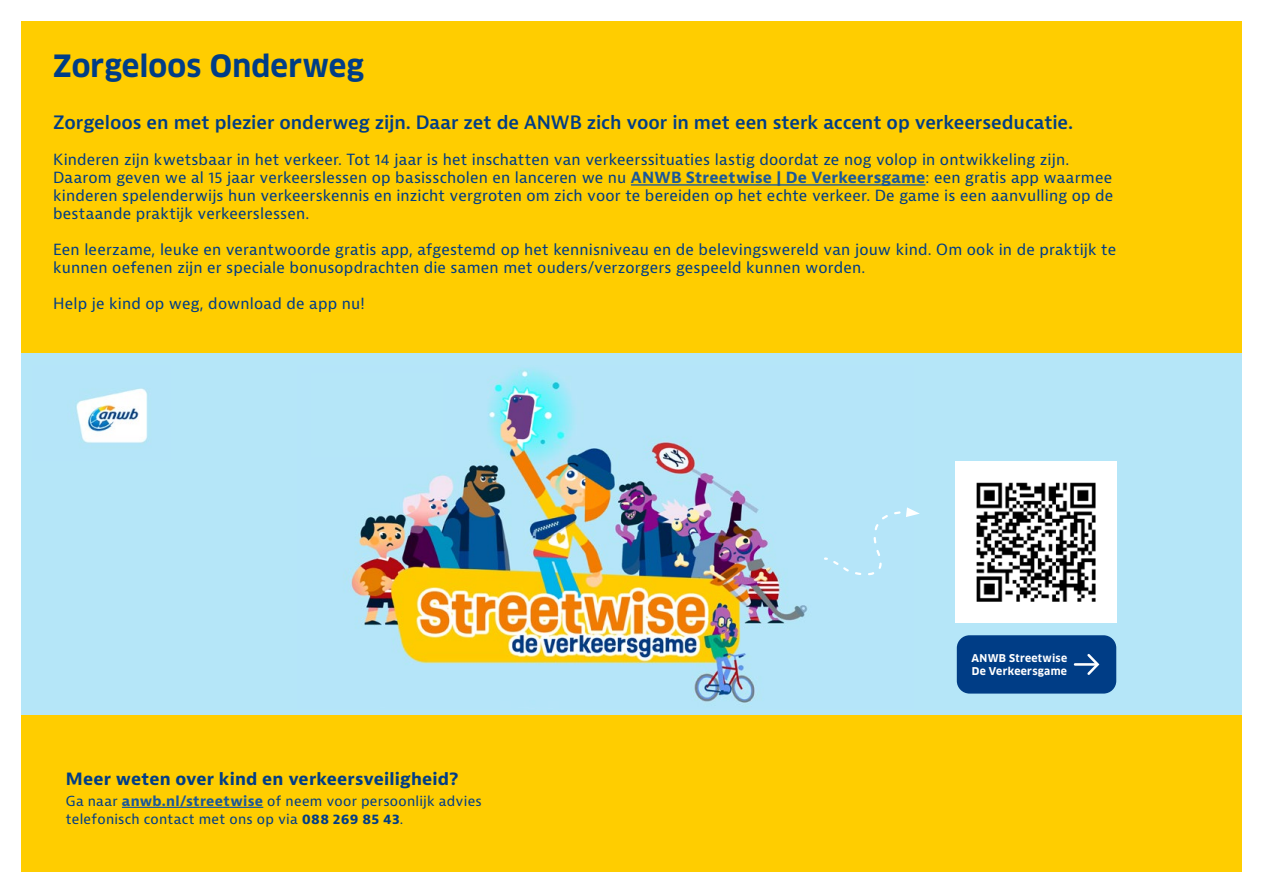
<style>
.page{position:relative;width:1263px;height:893px;background:#fff}
.page>*{position:absolute;margin:0;border:0;box-sizing:border-box;transform-origin:0 0}
.t1{font:700 30px "Clan Pro";letter-spacing:.005em;color:#003d86}
.t2{font:600 18px "Bernina Sans";letter-spacing:-.005em;color:#003d86}
.t3{font:700 16.5px "Bernina Sans";letter-spacing:.01em;color:#003d86}
.t4{font:15px/18px "Bernina Sans";letter-spacing:.01em;color:#003d86}
.t5{font:13.5px/18px "Bernina Sans";letter-spacing:.02em;color:#003d86}
.t6{font:700 10.5px/12.6px "Clan Pro";letter-spacing:.03em;color:#fff}
.s1{font-weight:700;color:#1b5899}
.s2{font-weight:700}
</style>
<div class="page">
<div style="left:21px;top:21px;width:1221px;height:391px;background:#ffcd00"></div>
<div style="left:21px;top:714px;width:1221px;height:158px;background:#ffcd00"></div>
<div style="left:21px;top:353px;width:1221px;height:361px;background:#b5e6f8"></div>
<hr style="left:631px;top:184px;width:294px;height:2px;background:#1b5899">
<hr style="left:122px;top:807px;width:141px;height:1px;background:#1b5899">
<img style="left:955px;top:461px;width:161px;height:161px">
<img style="left:76px;top:388px;width:71px;height:55px">
<img style="left:351px;top:368px;width:456px;height:335px">
<div style="left:311px;top:373px;width:131px;height:83px;background:#b5e6f8"></div>
<div style="left:957px;top:635px;width:159px;height:59px;background:#003d86;border-radius:13px"></div>
<hr style="left:1075px;top:663px;width:22px;height:3px;background:#fff">
<svg style="left:1085px;top:654px;width:15px;height:21px"></svg>
<svg style="left:824px;top:507px;width:96px;height:69px"></svg>
<h1 class="t1" style="left:53px;top:48px;width:312px">Zorgeloos Onderweg</h1>
<p class="t2" style="left:53px;top:111px;width:1021px">Zorgeloos en met plezier onderweg zijn. Daar zet de ANWB zich voor in met een sterk accent op verkeerseducatie.</p>
<p class="t4" style="left:53px;top:151px;width:1062px">Kinderen zijn kwetsbaar in het verkeer. Tot 14 jaar is het inschatten van verkeerssituaties lastig doordat ze nog volop in ontwikkeling zijn.<br>Daarom geven we al 15 jaar verkeerslessen op basisscholen en lanceren we nu <span class="s1">ANWB Streetwise | De Verkeersgame</span>: een gratis app waarmee kinderen spelenderwijs hun verkeerskennis en inzicht vergroten om zich voor te bereiden op het echte verkeer. De game is een aanvulling op de bestaande praktijk verkeerslessen.</p>
<p class="t4" style="left:53px;top:241px;width:1064px">Een leerzame, leuke en verantwoorde gratis app, afgestemd op het kennisniveau en de belevingswereld van jouw kind. Om ook in de praktijk te kunnen oefenen zijn er speciale bonusopdrachten die samen met ouders/verzorgers gespeeld kunnen worden.</p>
<p class="t4" style="left:53px;top:295px;width:313px">Help je kind op weg, download de app nu!</p>
<p class="t3" style="left:66px;top:768px;width:394px">Meer weten over kind en verkeersveiligheid?</p>
<p class="t5" style="left:66px;top:792px;width:417px">Ga naar <span class="s1">anwb.nl/streetwise</span> of neem voor persoonlijk advies telefonisch contact met ons op via <span class="s2">088 269 85 43</span>.</p>
<p class="t6" style="left:971px;top:652px;width:97px">ANWB Streetwise<br>De Verkeersgame</p>
</div>
